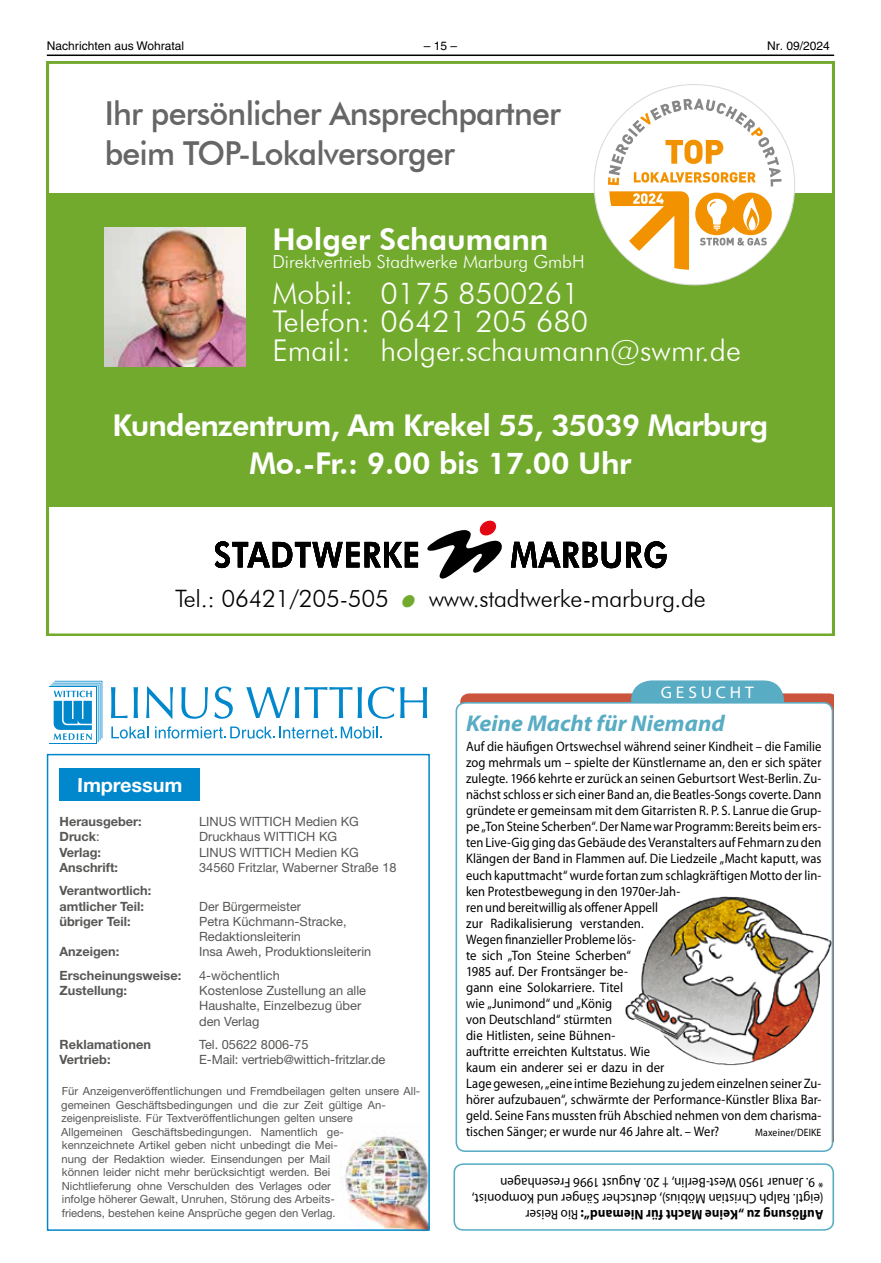
<style>
.page{position:relative;width:881px;height:1263px;background:#fff}
.page>*{position:absolute;margin:0;border:0;box-sizing:border-box;transform-origin:0 0}
.t1{font:500 33px/39.6px "Futura BT";letter-spacing:-.025em;color:#666}
.t2{font:300 30px/28.5px "Futura BT";color:#fff}
.t3{font:800 30px/38.5px "Futura BT";letter-spacing:-.025em;color:#fff;text-align:center}
.t4{font:800 30px "Futura BT";color:#fff}
.t5{font:300 24px "Futura BT";letter-spacing:-.01em;color:#000}
.t6{font:italic 700 22.95px "Myriad Pro";color:#58acc4;scale:1.04 1}
.t7{font:italic 21.15px "Wingdings";color:#72aa2d;scale:.96 1}
.t8{font:700 19.5px "Helvetica Neue LT";color:#fff}
.t9{font:300 18px "Futura BT";color:#fff}
.t10{font:16.8px "Myriad Pro";letter-spacing:.22em;color:#fff;scale:1.04 1}
.t11{font:13.8px/16px "Myriad Pro";letter-spacing:.005em;color:#000;scale:.91 1}
.t12{font:13.8px/16px "Myriad Pro";letter-spacing:.005em;color:#000;scale:.93 1}
.t13{font:13.8px/16px "Myriad Pro";letter-spacing:.005em;color:#000;scale:.94 1}
.t14{font:12.75px/15.3px "Helvetica Neue LT";color:#575756}
.t15{font:700 12.75px/15.3px "Helvetica Neue LT";color:#575756}
.t16{font:12px "Helvetica LT";color:#000}
.t17{font:11.25px/13.5px "Helvetica Neue LT";color:#575756}
.t18{font:10.65px "Myriad Pro";letter-spacing:.015em;color:#000;scale:.91 1}
.s1{font-weight:400}
.s2{font-weight:700}
</style>
<div class="page">
<hr style="left:47px;top:55px;width:786px;height:1px;background:#000">
<svg style="left:47px;top:62px;width:786px;height:574px"></svg>
<div style="left:49px;top:193px;width:782px;height:314px;background:#72aa2d"></div>
<svg style="left:510px;top:542px;width:110px;height:26px"></svg>
<svg style="left:626px;top:541px;width:40px;height:27px"></svg>
<svg style="left:215px;top:521px;width:287px;height:58px"></svg>
<svg style="left:593px;top:84px;width:201px;height:201px"></svg>
<img style="left:105px;top:228px;width:140px;height:138px">
<svg style="left:111px;top:687px;width:27px;height:31px"></svg>
<svg style="left:146px;top:686px;width:27px;height:33px"></svg>
<svg style="left:181px;top:687px;width:27px;height:32px"></svg>
<svg style="left:214px;top:686px;width:19px;height:33px"></svg>
<svg style="left:246px;top:687px;width:116px;height:31px"></svg>
<svg style="left:368px;top:686px;width:26px;height:33px"></svg>
<svg style="left:400px;top:687px;width:27px;height:31px"></svg>
<svg style="left:49px;top:686px;width:48px;height:58px"></svg>
<div style="left:50px;top:687px;width:46px;height:56px;background:#fff"></div>
<svg style="left:51px;top:681px;width:51px;height:61px"></svg>
<svg style="left:111px;top:726px;width:37px;height:12px"></svg>
<svg style="left:155px;top:726px;width:227px;height:12px"></svg>
<img style="left:343px;top:1136px;width:83px;height:92px">
<div style="left:47px;top:754px;width:382px;height:477px;border:2px solid #0087cc"></div>
<div style="left:60px;top:768px;width:140px;height:33px;background:#0087cc"></div>
<div style="left:631px;top:680px;width:152px;height:44px;background:#58acc4;border-radius:20px"></div>
<div style="left:456px;top:703px;width:376px;height:448px;background:#fff;border-radius:9px"></div>
<div style="left:455px;top:702px;width:377px;height:450px;border:2px solid #58acc4;border-radius:9px"></div>
<img style="left:625px;top:894px;width:207px;height:181px">
<div style="left:453px;top:1163px;width:380px;height:68px;border:2px solid #58acc4;border-radius:9px"></div>
<p class="t16" style="left:47px;top:39px;width:139px">Nachrichten aus Wohratal</p>
<p class="t16" style="left:423px;top:39px;width:35px">– 15 –</p>
<p class="t16" style="left:766px;top:39px;width:64px">Nr. 09/2024</p>
<h1 class="t1" style="left:105px;top:93px;width:457px">Ihr persönlicher Ansprechpartner beim TOP-Lokalversorger</h1>
<h2 class="t4" style="left:272px;top:221px;width:277px">Holger Schaumann</h2>
<h3 class="t9" style="left:272px;top:250px;width:313px">Direktvertrieb Stadtwerke Marburg GmbH</h3>
<h2 class="t2" style="left:272px;top:278px;width:470px">Mobil: 0175 8500261<br>Telefon: 06421 205 680<br>Email: holger.schaumann@swmr.de</h2>
<h2 class="t3" style="left:112px;top:406px;width:657px">Kundenzentrum, Am Krekel 55, 35039 Marburg<br>Mo.-Fr.: 9.00 bis 17.00 Uhr</h2>
<h3 class="t5" style="left:175px;top:583px;width:215px">Tel.: 06421/205-505</h3>
<h3 class="t5" style="left:428px;top:583px;width:278px">www.stadtwerke-marburg.de</h3>
<h3 class="t7" style="left:399px;top:590px;width:23px">●</h3>
<h3 class="t8" style="left:77px;top:773px;width:107px">Impressum</h3>
<p class="t15" style="left:60px;top:813px;width:84px">Herausgeber:</p>
<p class="t14" style="left:199px;top:813px;width:161px">LINUS WITTICH Medien KG</p>
<p class="t15" style="left:60px;top:829px;width:42px">Druck<span class="s1">:</span></p>
<p class="t14" style="left:199px;top:829px;width:139px">Druckhaus WITTICH KG</p>
<p class="t15" style="left:60px;top:844px;width:43px">Verlag:</p>
<p class="t14" style="left:199px;top:844px;width:161px">LINUS WITTICH Medien KG</p>
<p class="t15" style="left:60px;top:859px;width:60px">Anschrift:</p>
<p class="t14" style="left:199px;top:859px;width:199px">34560 Fritzlar, Waberner Straße 18</p>
<p class="t15" style="left:60px;top:883px;width:93px">Verantwortlich: amtlicher Teil:</p>
<p class="t14" style="left:199px;top:898px;width:103px">Der Bürgermeister</p>
<p class="t15" style="left:60px;top:913px;width:73px">übriger Teil:</p>
<p class="t14" style="left:199px;top:913px;width:149px">Petra Küchmann-Stracke,<br>Redaktionsleiterin</p>
<p class="t15" style="left:60px;top:944px;width:61px">Anzeigen:</p>
<p class="t14" style="left:199px;top:944px;width:173px">Insa Aweh, Produktionsleiterin</p>
<p class="t15" style="left:60px;top:967px;width:123px">Erscheinungsweise:</p>
<p class="t14" style="left:199px;top:967px;width:82px">4-wöchentlich</p>
<p class="t15" style="left:60px;top:983px;width:69px">Zustellung:</p>
<p class="t14" style="left:199px;top:983px;width:168px">Kostenlose Zustellung an alle<br>Haushalte, Einzelbezug über den Verlag</p>
<p class="t15" style="left:60px;top:1037px;width:93px">Reklamationen</p>
<p class="t14" style="left:199px;top:1037px;width:111px">Tel. 05622 8006-75</p>
<p class="t15" style="left:60px;top:1052px;width:53px">Vertrieb:</p>
<p class="t14" style="left:199px;top:1052px;width:188px">E-Mail: vertrieb@wittich-fritzlar.de</p>
<p class="t17" style="left:61px;top:1084px;width:360px">Für Anzeigenveröffentlichungen und Fremdbeilagen gelten unsere All&shy;gemeinen Geschäftsbedingungen und die zur Zeit gültige An&shy;zeigenpreisliste. Für Textveröffentlichungen gelten unsere<br>Allgemeinen Geschäftsbedingungen. Namentlich ge-<br>kennzeichnete Artikel geben nicht unbedingt die Mei-<br>nung der Redaktion wieder. Einsendungen per Mail<br>können leider nicht mehr berücksichtigt werden. Bei<br>Nichtlieferung ohne Verschulden des Verlages oder<br>infolge höherer Gewalt, Unruhen, Störung des Arbeits-<br>friedens, bestehen keine Ansprüche gegen den Verlag.</p>
<p class="t10" style="left:660px;top:682px;width:91px">GESUCHT</p>
<h3 class="t6" style="left:466px;top:708px;width:250px">Keine Macht für Niemand</h3>
<p class="t11" style="left:466px;top:738px;width:392px">Auf die häufigen Ortswechsel während seiner Kindheit – die Familie zog mehrmals um – spielte der Künstlername an, den er sich später zulegte. 1966 kehrte er zurück an seinen Geburtsort West-Berlin. Zu&shy;nächst schloss er sich einer Band an, die Beatles-Songs coverte. Dann gründete er gemeinsam mit dem Gitarristen R. P. S. Lanrue die Grup&shy;pe „Ton Steine Scherben“. Der Name war Programm: Bereits beim ers&shy;ten Live-Gig ging das Gebäude des Veranstalters auf Fehmarn zu den Klängen der Band in Flammen auf. Die Liedzeile „Macht kaputt, was euch kaputtmacht“ wurde fortan zum schlagkräftigen Motto der lin&shy;ken Protestbewegung in den 1970er-Jah-<br>ren und bereitwillig als offener Appell<br>zur Radikalisierung verstanden.<br>Wegen finanzieller Probleme lös-<br>te sich „Ton Steine Scherben“<br>1985 auf. Der Frontsänger be-<br>gann eine Solokarriere. Titel<br>wie „Junimond“ und „König<br>von Deutschland“ stürmten<br>die Hitlisten, seine Bühnen-<br>auftritte erreichten Kultstatus. Wie<br>kaum ein anderer sei er dazu in der<br>Lage gewesen, „eine intime Beziehung zu jedem einzelnen seiner Zu&shy;hörer aufzubauen“, schwärmte der Performance-Künstler Blixa Bar&shy;geld. Seine Fans mussten früh Abschied nehmen von dem charisma&shy;tischen Sänger; er wurde nur 46 Jahre alt. – Wer?</p>
<p class="t18" style="left:754px;top:1126px;width:74px">Maxeiner/DEIKE</p>
<p class="t12" style="left:461px;top:1168px;width:376px"><span class="s2">Auflösung zu „Keine Macht für Niemand“:</span> Rio Reiser<br>(eigtl. Ralph Christian Möbius), deutscher Sänger und Komponist, * 9. Januar 1950 West-Berlin, † 20. August 1996 Fresenhagen</p>
<p class="t13" style="left:823px;top:1223px;width:375px;rotate:-180deg"><span class="s2">Auflösung zu „Keine Macht für Niemand“:</span> Rio Reiser<br>(eigtl. Ralph Christian Möbius), deutscher Sänger und Komponist, * 9. Januar 1950 West-Berlin, † 20. August 1996 Fresenhagen</p>
</div>
